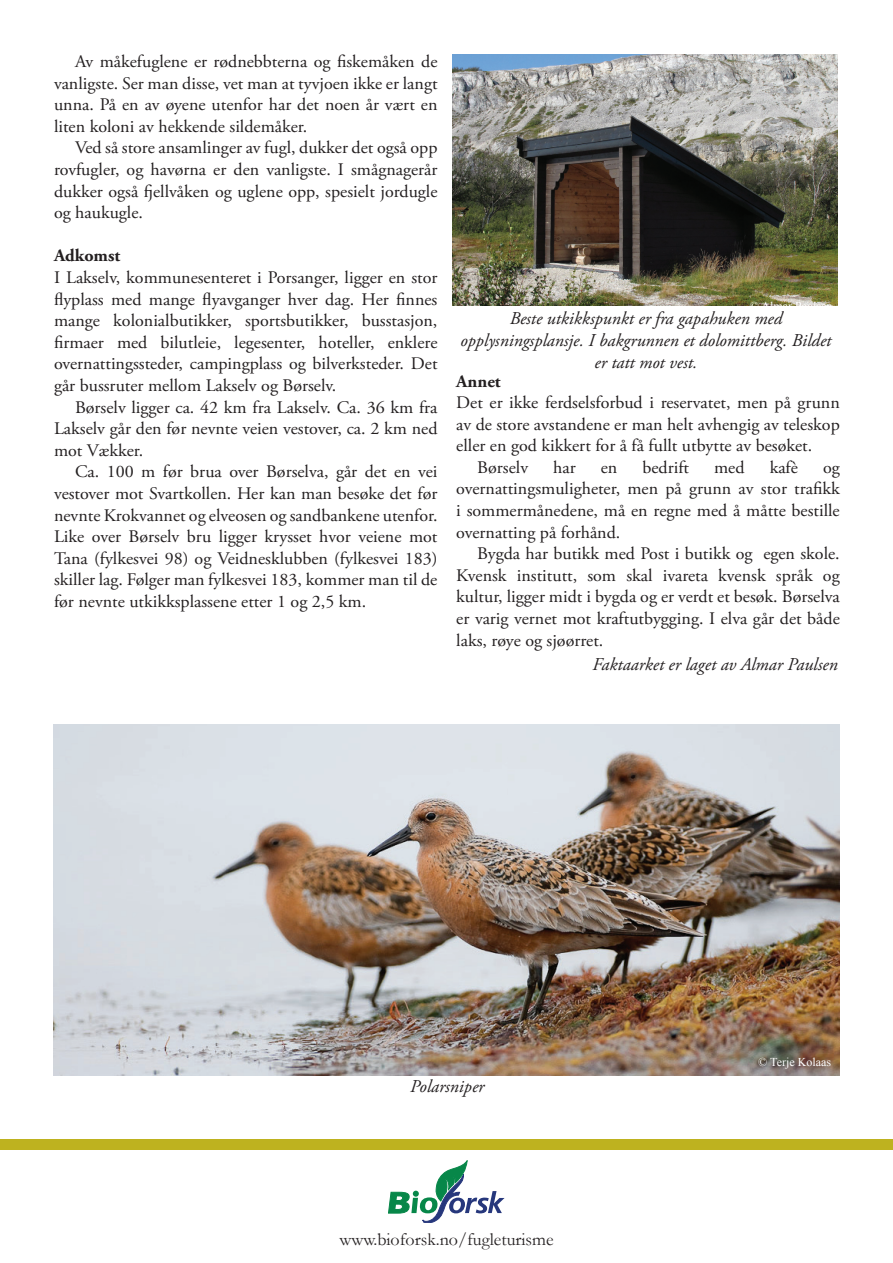
<style>
.page{position:relative;width:893px;height:1263px;background:#fff}
.page>*{position:absolute;margin:0;border:0;box-sizing:border-box;transform-origin:0 0}
.t1{font:italic 18px/21.6px "Adobe Garamond Pro";color:#231f20;text-align:center}
.t2{font:18px "Garamond";color:#231f20}
.t3{font:17.7px/21.6px "Adobe Garamond Pro";color:#231f20;text-align:justify}
.t4{font:700 17.7px "Adobe Garamond Pro";color:#231f20}
.t5{font:12px "Times New Roman";color:#fff}
</style>
<div class="page">
<div style="left:0;top:1140px;width:893px;height:10px;background:#beb21f"></div>
<svg style="left:388px;top:1161px;width:117px;height:62px"></svg>
<img style="left:54px;top:724px;width:785px;height:351px">
<img style="left:453px;top:54px;width:384px;height:252px">
<p class="t3" style="left:54px;top:51px;width:385px;text-indent:21px">Av måkefuglene er rødnebbterna og fiskemåken de vanligste. Ser man disse, vet man at tyvjoen ikke er langt unna. På en av øyene utenfor har det noen år vært en liten koloni av hekkende sildemåker.</p>
<p class="t3" style="left:54px;top:138px;width:385px;text-indent:21px">Ved så store ansamlinger av fugl, dukker det også opp rovfugler, og havørna er den vanligste. I smågnagerår dukker også fjellvåken og uglene opp, spesielt jordugle og haukugle.</p>
<p class="t4" style="left:54px;top:245px;width:68px">Adkomst</p>
<p class="t3" style="left:54px;top:267px;width:385px">I Lakselv, kommunesenteret i Porsanger, ligger en stor flyplass med mange flyavganger hver dag. Her finnes mange kolonialbutikker, sportsbutikker, busstasjon, firmaer med bilutleie, legesenter, hoteller, enklere overnattingssteder, campingplass og bilverksteder. Det går bussruter mellom Lakselv og Børselv.</p>
<p class="t3" style="left:54px;top:397px;width:385px;text-indent:21px">Børselv ligger ca. 42 km fra Lakselv. Ca. 36 km fra Lakselv går den før nevnte veien vestover, ca. 2 km ned mot Vækker.</p>
<p class="t3" style="left:54px;top:462px;width:385px;text-indent:21px">Ca. 100 m før brua over Børselva, går det en vei vestover mot Svartkollen. Her kan man besøke det før nevnte Krokvannet og elveosen og sandbankene utenfor.<br>Like over Børselv bru ligger krysset hvor veiene mot Tana (fylkesvei 98) og Veidnesklubben (fylkesvei 183) skiller lag. Følger man fylkesvei 183, kommer man til de før nevnte utkikksplassene etter 1 og 2,5 km.</p>
<p class="t5" style="left:750px;top:297px;width:84px">© Almar Paulsen</p>
<p class="t1" style="left:460px;top:308px;width:372px">Beste utkikkspunkt er fra gapahuken med opplysningsplansje. I bakgrunnen et dolomittberg. Bildet er tatt mot vest.</p>
<p class="t4" style="left:456px;top:371px;width:46px">Annet</p>
<p class="t3" style="left:456px;top:392px;width:385px">Det er ikke ferdselsforbud i reservatet, men på grunn</p>
<p class="t3" style="left:456px;top:414px;width:385px">av de store avstandene er man helt avhengig av teleskop</p>
<p class="t3" style="left:456px;top:435px;width:357px">eller en god kikkert for å få fullt utbytte av besøket.</p>
<p class="t3" style="left:477px;top:457px;width:52px">Børselv</p>
<p class="t3" style="left:553px;top:457px;width:24px">har</p>
<p class="t3" style="left:601px;top:457px;width:18px">en</p>
<p class="t3" style="left:642px;top:457px;width:48px">bedrift</p>
<p class="t3" style="left:714px;top:457px;width:32px">med</p>
<p class="t3" style="left:770px;top:457px;width:30px">kafè</p>
<p class="t3" style="left:456px;top:457px;width:385px;text-indent:367px">og overnattingsmuligheter, men på grunn av stor trafikk i sommermånedene, må en regne med å måtte bestille overnatting på forhånd.</p>
<p class="t3" style="left:456px;top:543px;width:385px;text-indent:21px">Bygda har butikk med Post i butikk og egen skole.<br>Kvensk institutt, som skal ivareta kvensk språk og kultur, ligger midt i bygda og er verdt et besøk. Børselva er varig vernet mot kraftutbygging. I elva går det både laks, røye og sjøørret.</p>
<p class="t1" style="left:593px;top:654px;width:247px">Faktaarket er laget av Almar Paulsen</p>
<p class="t5" style="left:758px;top:1053px;width:74px">© Terje Kolaas</p>
<p class="t1" style="left:410px;top:1076px;width:76px">Polarsniper</p>
<p class="t2" style="left:339px;top:1227px;width:216px">www.bioforsk.no/fugleturisme</p>
</div>
